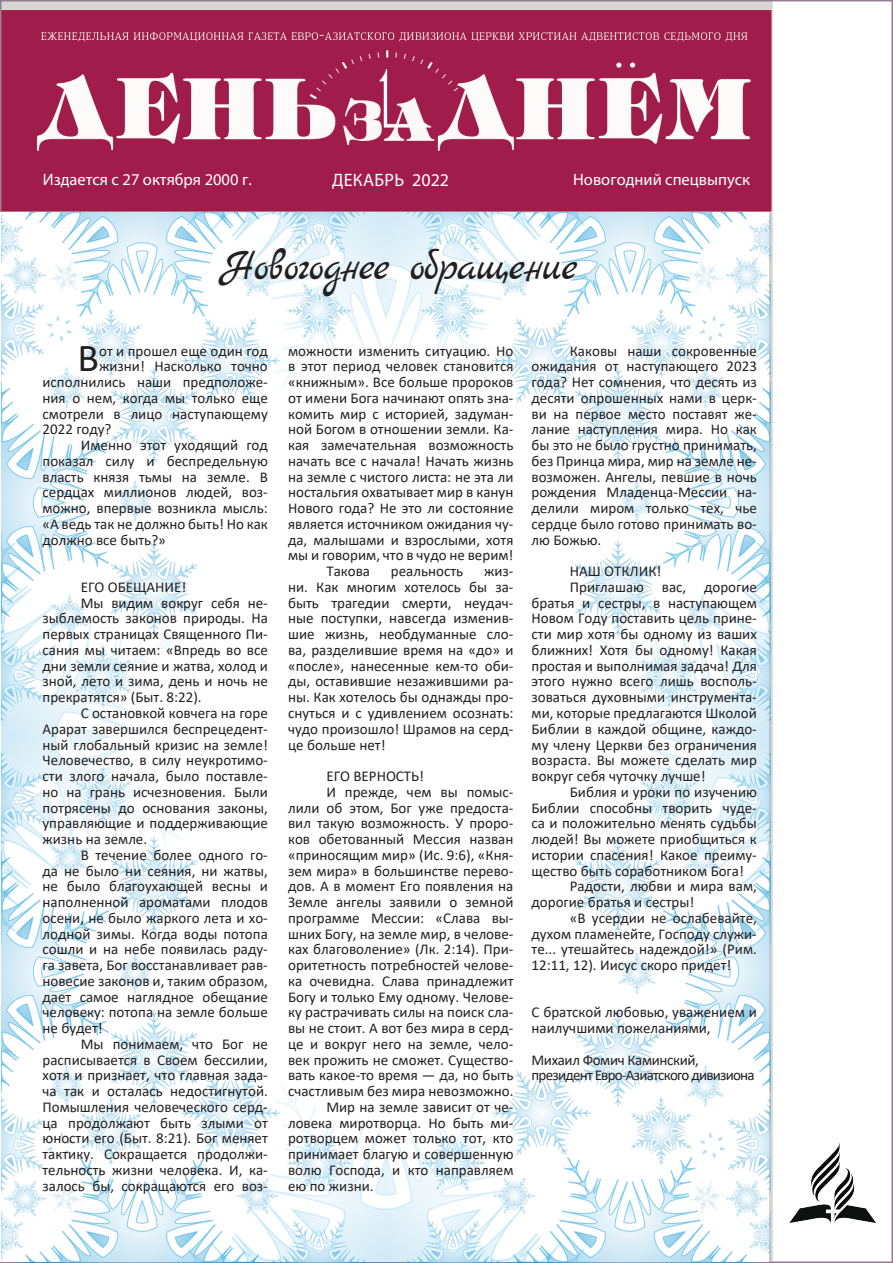
<style>
.page{position:relative;width:893px;height:1263px;background:#fff}
.page>*{position:absolute;margin:0;border:0;box-sizing:border-box;transform-origin:0 0}
.Заголовки_статей{font:45px "Marck Script";letter-spacing:-.035em;color:#231f20;scale:.92 1}
.обычный{font:39.75px "Calibri";color:#231f20}
.МЕСЯЦ_И_ГОД_ГАЗЕТЫ{font:18px "Myriad Pro";letter-spacing:.02em;color:#fff}
.НОМЕР_ГАЗЕТЫ{font:16.5px "Myriad Pro";color:#fff}
.обычный-2{font:15px/15.8px "Calibri";color:#231f20;text-align:justify}
.обычный-3{font:15px "Calibri";letter-spacing:-.05em;color:#231f20}
.обычный-4{font:15px "Calibri";letter-spacing:-.025em;color:#231f20}
</style>
<div class="page">
<img style="left:3px;top:3px;width:873px;height:1257px">
<img style="left:1px;top:213px;width:770px;height:1049px">
<p class="НОМЕР_ГАЗЕТЫ" style="left:43px;top:169px;width:211px">Издается с 27 октября 2000 г.</p>
<p class="МЕСЯЦ_И_ГОД_ГАЗЕТЫ" style="left:332px;top:168px;width:119px">ДЕКАБРЬ 2022</p>
<p class="НОМЕР_ГАЗЕТЫ" style="left:573px;top:169px;width:178px">Новогодний спецвыпуск</p>
<p class="Заголовки_статей" style="left:221px;top:240px;width:389px">Новогоднее обращение</p>
<p class="обычный" style="left:77px;top:331px;width:23px">В</p>
<p class="обычный-2" style="left:99px;top:342px;width:170px">от и прошел еще один год</p>
<p class="обычный-2" style="left:99px;top:358px;width:170px">жизни! Насколько точно</p>
<p class="обычный-2" style="left:43px;top:374px;width:227px">исполнились наши предположе-</p>
<p class="обычный-2" style="left:43px;top:390px;width:227px">ния о нем, когда мы только еще</p>
<p class="обычный-2" style="left:43px;top:405px;width:227px">смотрели в лицо наступающему</p>
<p class="обычный-2" style="left:43px;top:421px;width:71px">2022 году?</p>
<p class="обычный-2" style="left:43px;top:437px;width:227px;text-indent:38px">Именно этот уходящий год показал силу и беспредельную власть князя тьмы на земле. В сердцах миллионов людей, воз&shy;можно, впервые возникла мысль: «А ведь так не должно быть! Но как должно все быть?»</p>
<p class="обычный-2" style="left:81px;top:579px;width:107px">ЕГО ОБЕЩАНИЕ!</p>
<p class="обычный-2" style="left:43px;top:594px;width:227px;text-indent:38px">Мы видим вокруг себя не&shy;зыблемость законов природы. На первых страницах Священного Пи&shy;сания мы читаем: «Впредь во все дни земли сеяние и жатва, холод и зной, лето и зима, день и ночь не прекратятся» (Быт. 8:22).</p>
<p class="обычный-2" style="left:43px;top:705px;width:227px;text-indent:38px">С остановкой ковчега на горе Арарат завершился беспрецедент&shy;ный глобальный кризис на земле!<br>Человечество, в силу неукротимо&shy;сти злого начала, было поставле&shy;но на грань исчезновения. Были потрясены до основания законы, управляющие и поддерживающие жизнь на земле.</p>
<p class="обычный-2" style="left:43px;top:846px;width:227px;text-indent:38px">В течение более одного го&shy;да не было ни сеяния, ни жатвы, не было благоухающей весны и наполненной ароматами плодов осени, не было жаркого лета и хо&shy;лодной зимы. Когда воды потопа сошли и на небе появилась раду&shy;га завета, Бог восстанавливает рав&shy;новесие законов и, таким образом, дает самое наглядное обещание человеку: потопа на земле больше не будет!</p>
<p class="обычный-2" style="left:43px;top:1035px;width:227px;text-indent:38px">Мы понимаем, что Бог не расписывается в Своем бессилии, хотя и признает, что главная зада&shy;ча так и осталась недостигнутой.<br>Помышления человеческого серд&shy;ца продолжают быть злыми от юности его (Быт. 8:21). Бог меняет тактику. Сокращается продолжи&shy;тельность жизни человека. И, ка&shy;залось бы, сокращаются его воз-</p>
<p class="обычный-2" style="left:288px;top:342px;width:227px">можности изменить ситуацию. Но в этот период человек становится «книжным». Все больше пророков от имени Бога начинают опять зна&shy;комить мир с историей, задуман&shy;ной Богом в отношении земли. Ка&shy;кая замечательная возможность начать все с начала! Начать жизнь на земле с чистого листа: не эта ли ностальгия охватывает мир в канун Нового года? Не это ли состояние является источником ожидания чу&shy;да, малышами и взрослыми, хотя мы и говорим, что в чудо не верим!</p>
<p class="обычный-2" style="left:326px;top:563px;width:45px">Такова</p>
<p class="обычный-2" style="left:391px;top:563px;width:74px">реальность</p>
<p class="обычный-2" style="left:288px;top:563px;width:227px;text-indent:196px">жиз&shy;ни. Как многим хотелось бы за&shy;быть трагедии смерти, неудач&shy;ные поступки, навсегда изменив&shy;шие жизнь, необдуманные сло&shy;ва, разделившие время на «до» и «после», нанесенные кем-то оби&shy;ды, оставившие незажившими ра&shy;ны. Как хотелось бы однажды про&shy;снуться и с удивлением осознать: чудо произошло! Шрамов на серд&shy;це больше нет!</p>
<p class="обычный-2" style="left:326px;top:768px;width:99px">ЕГО ВЕРНОСТЬ!</p>
<p class="обычный-2" style="left:288px;top:783px;width:227px;text-indent:38px">И прежде, чем вы помыс&shy;лили об этом, Бог уже предоста&shy;вил такую возможность. У проро&shy;ков обетованный Мессия назван «приносящим мир» (Ис. 9:6), «Кня&shy;зем мира» в большинстве перево&shy;дов. А в момент Его появления на Земле ангелы заявили о земной программе Мессии: «Слава вы&shy;шних Богу, на земле мир, в челове&shy;ках благоволение» (Лк. 2:14). При&shy;оритетность потребностей челове&shy;ка очевидна. Слава принадлежит Богу и только Ему одному. Челове&shy;ку растрачивать силы на поиск сла&shy;вы не стоит. А вот без мира в серд&shy;це и вокруг него на земле, чело&shy;век прожить не сможет. Существо&shy;вать какое-то время — да, но быть счастливым без мира невозможно.</p>
<p class="обычный-2" style="left:288px;top:1098px;width:227px;text-indent:38px">Мир на земле зависит от че&shy;ловека миротворца. Но быть ми&shy;ротворцем может только тот, кто принимает благую и совершенную волю Господа, и кто направляем ею по жизни.</p>
<p class="обычный-2" style="left:531px;top:342px;width:227px;text-indent:38px">Каковы наши сокровенные ожидания от наступающего 2023 года? Нет сомнения, что десять из десяти опрошенных нами в церк&shy;ви на первое место поставят же&shy;лание наступления мира. Но как бы это не было грустно принимать, без Принца мира, мир на земле не&shy;возможен. Ангелы, певшие в ночь рождения Младенца-Мессии на&shy;делили миром только тех, чье сердце было готово принимать во&shy;лю Божью.</p>
<p class="обычный-2" style="left:570px;top:563px;width:93px">НАШ ОТКЛИК!</p>
<p class="обычный-2" style="left:531px;top:579px;width:227px;text-indent:38px">Приглашаю вас, дорогие братья и сестры, в наступающем Новом Году поставить цель прине&shy;сти мир хотя бы одному из ваших ближних! Хотя бы одному! Какая простая и выполнимая задача! Для этого нужно всего лишь восполь&shy;зоваться духовными инструмента&shy;ми, которые предлагаются Школой Библии в каждой общине, каждо&shy;му члену Церкви без ограничения возраста. Вы можете сделать мир вокруг себя чуточку лучше!</p>
<p class="обычный-2" style="left:531px;top:783px;width:227px;text-indent:38px">Библия и уроки по изучению Библии способны творить чуде&shy;са и положительно менять судьбы людей! Вы можете приобщиться к истории спасения! Какое преиму&shy;щество быть соработником Бога!</p>
<p class="обычный-2" style="left:531px;top:878px;width:227px;text-indent:38px">Радости, любви и мира вам, дорогие братья и сестры!</p>
<p class="обычный-2" style="left:531px;top:909px;width:227px;text-indent:38px">«В усердии не ослабевайте, духом пламенейте, Господу служи&shy;те... утешайтесь надеждой!» (Рим.<br>12:11, 12). Иисус скоро придет!</p>
<p class="обычный-2" style="left:531px;top:1004px;width:227px">С братской любовью, уважением и наилучшими пожеланиями,</p>
<p class="обычный-4" style="left:531px;top:1049px;width:169px">Михаил Фомич Каминский,</p>
<p class="обычный-3" style="left:531px;top:1065px;width:225px">президент Евро-Азиатского дивизиона</p>
</div>
